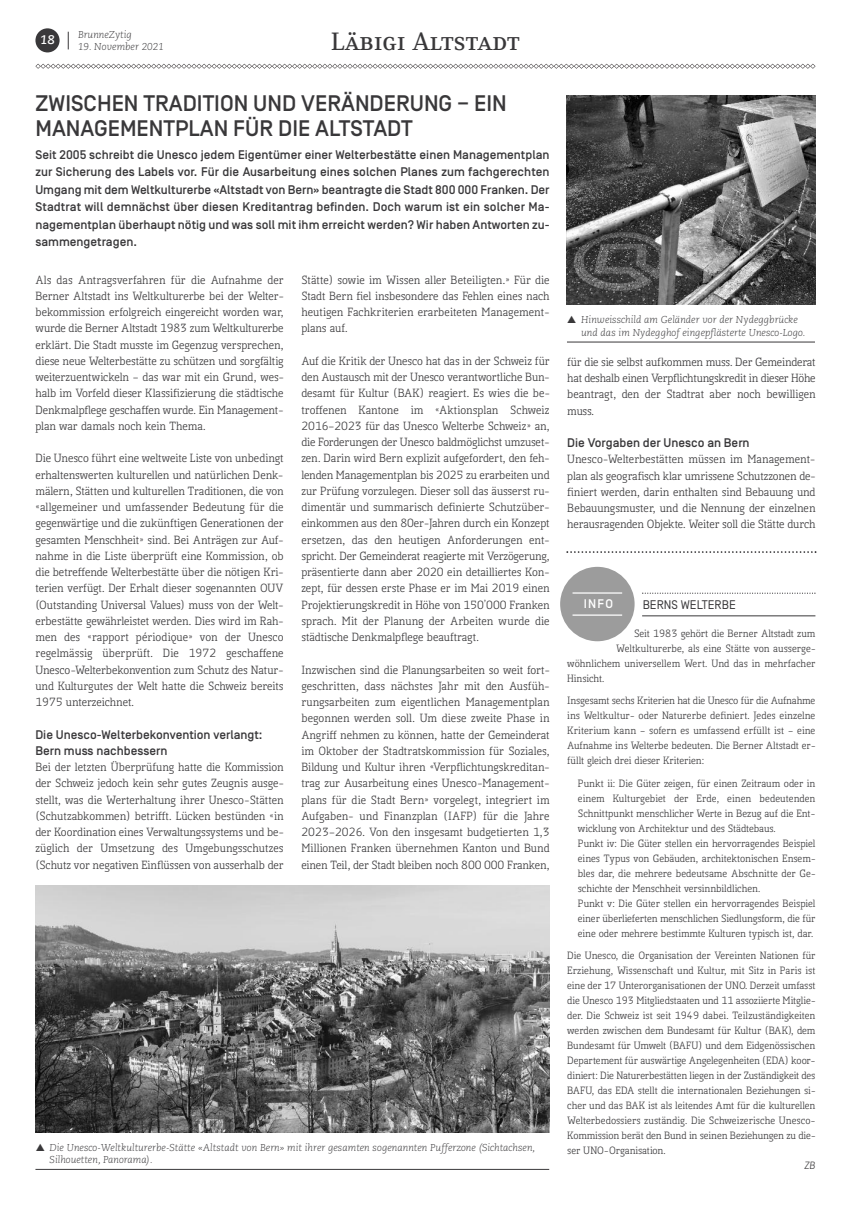
<style>
.page{position:relative;width:851px;height:1205px;background:#fff}
.page>*{position:absolute;margin:0;border:0;box-sizing:border-box;transform-origin:0 0}
.t1{font:25px "Skopex Serif Med Caps";letter-spacing:.01em;color:#39383a}
.t2{font:500 22.5px/25px "Simplon BP";color:#39383a}
.t3{font:500 12.5px/17.5px "Simplon BP";color:#39383a;text-align:justify}
.t4{font:12.5px "Simplon BP Regular";color:#39383a}
.t5{font:500 12.5px "Simplon BP";color:#fff}
.t6{font:italic 700 12.5px "Caecilia";color:#fff}
.t7{font:11.25px/16.2px "Kofi Pure Serif";letter-spacing:-.005em;color:#39383a;text-align:justify}
.t8{font:10px/15px "Kofi Pure Serif";color:#39383a;text-align:justify}
.t9{font:italic 300 10px/12.5px "Caecilia";color:#39383a}
.t10{font:10px "Kofi Pure Kursiv";color:#39383a}
</style>
<div class="page">
<div style="left:35px;top:28px;width:25px;height:24px;background:#39383a;border-radius:50%"></div>
<svg style="left:68px;top:32px;width:1px;height:17px"></svg>
<svg style="left:35px;top:64px;width:780px;height:5px"></svg>
<hr style="left:567px;top:342px;width:247px;height:1px;background:#39383a">
<img style="left:567px;top:96px;width:247px;height:209px">
<svg style="left:642px;top:592px;width:173px;height:2px"></svg>
<hr style="left:642px;top:616px;width:173px;height:1px;background:#39383a">
<div style="left:560px;top:567px;width:74px;height:74px;background:#9c9c9c;border-radius:50%"></div>
<hr style="left:572px;top:592px;width:50px;height:2px;background:#fff">
<hr style="left:572px;top:614px;width:50px;height:2px;background:#fff">
<svg style="left:566px;top:551px;width:250px;height:2px"></svg>
<hr style="left:35px;top:1169px;width:514px;height:1px;background:#39383a">
<img style="left:35px;top:885px;width:514px;height:247px">
<p class="t6" style="left:40px;top:35px;width:16px">18</p>
<p class="t9" style="left:78px;top:29px;width:55px">BrunneZytig</p>
<p class="t9" style="left:78px;top:41px;width:87px">19. November 2021</p>
<h1 class="t1" style="left:331px;top:33px;width:190px">Läbigi Altstadt</h1>
<h2 class="t2" style="left:35px;top:93px;width:473px">ZWISCHEN TRADITION UND VERÄNDERUNG – EIN<br>MANAGEMENTPLAN FÜR DIE ALTSTADT</h2>
<p class="t3" style="left:35px;top:147px;width:515px">Seit 2005 schreibt die Unesco jedem Eigentümer einer Welterbestätte einen Managementplan zur Sicherung des Labels vor. Für die Ausarbeitung eines solchen Planes zum fachgerechten Umgang mit dem Weltkulturerbe «Altstadt von Bern» beantragte die Stadt 800 000 Franken. Der Stadtrat will demnächst über diesen Kreditantrag befinden. Doch warum ist ein solcher Ma&shy;nagementplan überhaupt nötig und was soll mit ihm erreicht werden? Wir haben Antworten zu&shy;sammengetragen.</p>
<p class="t7" style="left:35px;top:273px;width:250px">Als das Antragsverfahren für die Aufnahme der Berner Altstadt ins Weltkulturerbe bei der Welter&shy;bekommission erfolgreich eingereicht worden war, wurde die Berner Altstadt 1983 zum Weltkulturerbe erklärt. Die Stadt musste im Gegenzug versprechen, diese neue Welterbestätte zu schützen und sorgfältig weiterzuentwickeln – das war mit ein Grund, wes&shy;halb im Vorfeld dieser Klassifizierung die städtische Denkmalpflege geschaffen wurde. Ein Management&shy;plan war damals noch kein Thema.</p>
<p class="t7" style="left:35px;top:451px;width:250px">Die Unesco führt eine weltweite Liste von unbedingt erhaltenswerten kulturellen und natürlichen Denk&shy;mälern, Stätten und kulturellen Traditionen, die von «allgemeiner und umfassender Bedeutung für die gegenwärtige und die zukünftigen Generationen der gesamten Menschheit» sind. Bei Anträgen zur Auf&shy;nahme in die Liste überprüft eine Kommission, ob die betreffende Welterbestätte über die nötigen Kri&shy;terien verfügt. Der Erhalt dieser sogenannten OUV (Outstanding Universal Values) muss von der Welt&shy;erbestätte gewährleistet werden. Dies wird im Rah&shy;men des «rapport périodique» von der Unesco regelmässig überprüft. Die 1972 geschaffene Unesco-Welterbekonvention zum Schutz des Natur&shy;und Kulturgutes der Welt hatte die Schweiz bereits 1975 unterzeichnet.</p>
<p class="t3" style="left:35px;top:727px;width:228px;line-height:16.2px">Die Unesco-Welterbekonvention verlangt:<br>Bern muss nachbessern</p>
<p class="t7" style="left:35px;top:760px;width:250px">Bei der letzten Überprüfung hatte die Kommission der Schweiz jedoch kein sehr gutes Zeugnis ausge&shy;stellt, was die Werterhaltung ihrer Unesco-Stätten (Schutzabkommen) betrifft. Lücken bestünden «in der Koordination eines Verwaltungssystems und be&shy;züglich der Umsetzung des Umgebungsschutzes (Schutz vor negativen Einflüssen von ausserhalb der</p>
<p class="t7" style="left:301px;top:273px;width:250px">Stätte) sowie im Wissen aller Beteiligten.» Für die Stadt Bern fiel insbesondere das Fehlen eines nach heutigen Fachkriterien erarbeiteten Management&shy;plans auf.</p>
<p class="t7" style="left:301px;top:354px;width:250px">Auf die Kritik der Unesco hat das in der Schweiz für den Austausch mit der Unesco verantwortliche Bun&shy;desamt für Kultur (BAK) reagiert. Es wies die be&shy;troffenen Kantone im «Aktionsplan Schweiz 2016–2023 für das Unesco Welterbe Schweiz» an, die Forderungen der Unesco baldmöglichst umzuset&shy;zen. Darin wird Bern explizit aufgefordert, den feh&shy;lenden Managementplan bis 2025 zu erarbeiten und zur Prüfung vorzulegen. Dieser soll das äusserst ru&shy;dimentär und summarisch definierte Schutzüber&shy;einkommen aus den 80er-Jahren durch ein Konzept ersetzen, das den heutigen Anforderungen ent&shy;spricht. Der Gemeinderat reagierte mit Verzögerung, präsentierte dann aber 2020 ein detailliertes Kon&shy;zept, für dessen erste Phase er im Mai 2019 einen Projektierungskredit in Höhe von 150’000 Franken sprach. Mit der Planung der Arbeiten wurde die städtische Denkmalpflege beauftragt.</p>
<p class="t7" style="left:301px;top:663px;width:250px">Inzwischen sind die Planungsarbeiten so weit fort&shy;geschritten, dass nächstes Jahr mit den Ausfüh&shy;rungsarbeiten zum eigentlichen Managementplan begonnen werden soll. Um diese zweite Phase in Angriff nehmen zu können, hatte der Gemeinderat im Oktober der Stadtratskommission für Soziales, Bildung und Kultur ihren «Verpflichtungskreditan&shy;trag zur Ausarbeitung eines Unesco-Management&shy;plans für die Stadt Bern» vorgelegt, integriert im Aufgaben- und Finanzplan (IAFP) für die Jahre 2023–2026. Von den insgesamt budgetierten 1,3<br>Millionen Franken übernehmen Kanton und Bund einen Teil, der Stadt bleiben noch 800 000 Franken,</p>
<p class="t9" style="left:50px;top:1141px;width:487px">Die Unesco-Weltkulturerbe-Stätte «Altstadt von Bern» mit ihrer gesamten sogenannten Pufferzone (Sichtachsen,<br>Silhouetten, Panorama).</p>
<p class="t9" style="left:581px;top:314px;width:226px">Hinweisschild am Geländer vor der Nydeggbrücke und das im Nydegghof eingepflästerte Unesco-Logo.</p>
<p class="t7" style="left:567px;top:355px;width:250px">für die sie selbst aufkommen muss. Der Gemeinderat hat deshalb einen Verpflichtungskredit in dieser Höhe beantragt, den der Stadtrat aber noch bewilligen muss.</p>
<p class="t3" style="left:567px;top:435px;width:184px">Die Vorgaben der Unesco an Bern</p>
<p class="t7" style="left:567px;top:452px;width:250px">Unesco-Welterbestätten müssen im Management&shy;plan als geografisch klar umrissene Schutzzonen de&shy;finiert werden, darin enthalten sind Bebauung und Bebauungsmuster, und die Nennung der einzelnen herausragenden Objekte. Weiter soll die Stätte durch</p>
<p class="t5" style="left:583px;top:599px;width:31px">INFO</p>
<p class="t4" style="left:642px;top:600px;width:95px">BERNS WELTERBE</p>
<p class="t8" style="left:634px;top:626px;width:183px">Seit 1983 gehört die Berner Altstadt zum</p>
<p class="t8" style="left:616px;top:641px;width:201px">Weltkulturerbe, als eine Stätte von ausserge-</p>
<p class="t8" style="left:567px;top:656px;width:250px">wöhnlichem universellem Wert. Und das in mehrfacher</p>
<p class="t8" style="left:567px;top:671px;width:39px">Hinsicht.</p>
<p class="t8" style="left:567px;top:694px;width:250px">Insgesamt sechs Kriterien hat die Unesco für die Aufnahme ins Weltkultur- oder Naturerbe definiert. Jedes einzelne Kriterium kann – sofern es umfassend erfüllt ist – eine Aufnahme ins Welterbe bedeuten. Die Berner Altstadt er&shy;füllt gleich drei dieser Kriterien:</p>
<p class="t8" style="left:577px;top:776px;width:239px;text-align:left">Punkt ii: Die Güter zeigen, für einen Zeitraum oder in einem Kulturgebiet der Erde, einen bedeutenden Schnittpunkt menschlicher Werte in Bezug auf die Ent&shy;wicklung von Architektur und des Städtebaus.<br>Punkt iv: Die Güter stellen ein hervorragendes Beispiel eines Typus von Gebäuden, architektonischen Ensem&shy;bles dar, die mehrere bedeutsame Abschnitte der Ge&shy;schichte der Menschheit versinnbildlichen.<br>Punkt v: Die Güter stellen ein hervorragendes Beispiel einer überlieferten menschlichen Siedlungsform, die für eine oder mehrere bestimmte Kulturen typisch ist, dar.</p>
<p class="t8" style="left:567px;top:949px;width:250px">Die Unesco, die Organisation der Vereinten Nationen für Erziehung, Wissenschaft und Kultur, mit Sitz in Paris ist eine der 17 Unterorganisationen der UNO. Derzeit umfasst die Unesco 193 Mitgliedstaaten und 11 assoziierte Mitglie&shy;der. Die Schweiz ist seit 1949 dabei. Teilzuständigkeiten werden zwischen dem Bundesamt für Kultur (BAK), dem Bundesamt für Umwelt (BAFU) und dem Eidgenössischen Departement für auswärtige Angelegenheiten (EDA) koor&shy;diniert: Die Naturerbestätten liegen in der Zuständigkeit des BAFU, das EDA stellt die internationalen Beziehungen si&shy;cher und das BAK ist als leitendes Amt für die kulturellen Welterbedossiers zuständig. Die Schweizerische Unesco-Kommission berät den Bund in seinen Beziehungen zu die&shy;ser UNO-Organisation.</p>
<p class="t10" style="left:804px;top:1162px;width:12px">ZB</p>
</div>
